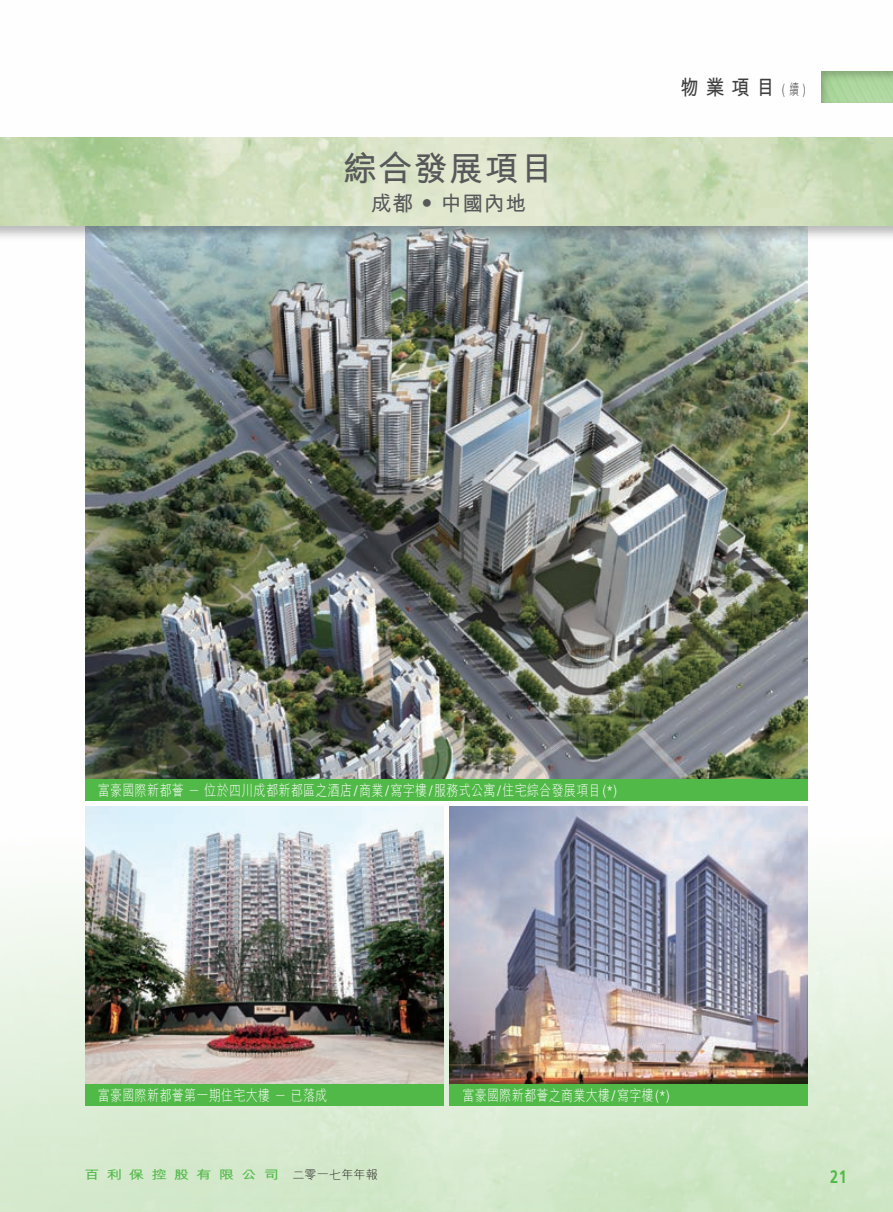
<style>
.page{position:relative;width:893px;height:1212px;background:#fff}
.page>*{position:absolute;margin:0;border:0;box-sizing:border-box;transform-origin:0 0}
._1__內文{font:700 34.5px "M Hei HK";letter-spacing:.03em;color:#57585a}
.t1{font:700 21px "M Hei HK";color:#3e3e3f;scale:.89 1}
._1__內文-2{font:700 21px "M Hei HK";letter-spacing:.03em;color:#57585a}
.t2{font:700 18px "Frutiger LT Std";color:#51b948;scale:.8 1}
._2__附註內文{font:300 15px "M Hei HK";letter-spacing:.03em;color:#fff;scale:.8 1}
.t3{font:700 12px "M Hei HK";letter-spacing:.45em;color:#51b948;scale:1.29 1}
.s1{font-family:"Frutiger LT Std";font-weight:300;font-size:15px}
.s2{font-weight:300;font-size:15px}
.s3{font-family:"Frutiger LT Std"}
.s4{font-weight:300;color:#231f20}
</style>
<div class="page">
<img style="left:1px;top:137px;width:892px;height:1075px">
<div style="left:807px;top:61px;width:86px;height:42px;background:#231f20;opacity:.25"></div>
<img style="left:85px;top:241px;width:723px;height:538px">
<div style="left:85px;top:779px;width:723px;height:21px;background:#51b948"></div>
<img style="left:450px;top:807px;width:358px;height:277px">
<div style="left:450px;top:1084px;width:358px;height:22px;background:#51b948"></div>
<img style="left:85px;top:807px;width:358px;height:277px">
<div style="left:85px;top:1084px;width:358px;height:22px;background:#51b948"></div>
<div style="left:1px;top:138px;width:892px;height:103px;background:#231f20;opacity:.3"></div>
<img style="left:1px;top:138px;width:892px;height:88px">
<p class="_1__內文" style="left:343px;top:143px;width:213px">綜合發展項目</p>
<p class="_1__內文-2" style="left:371px;top:188px;width:157px">成都‧中國內地</p>
<h2 class="t1" style="left:680px;top:72px;width:142px">物業項目 <span class="s1">(</span> <span class="s2">續</span><span class="s1">)</span></h2>
<p class="_2__附註內文" style="left:98px;top:783px;width:650px">富豪國際新都薈－位於四川成都新都區之酒店<span class="s3">/</span>商業<span class="s3">/</span>寫字樓<span class="s3">/</span>服務式公寓<span class="s3">/</span>住宅綜合發展項目<span class="s3">(*)</span></p>
<p class="_2__附註內文" style="left:98px;top:1088px;width:289px">富豪國際新都薈第一期住宅大樓－已落成</p>
<p class="_2__附註內文" style="left:462px;top:1088px;width:260px">富豪國際新都薈之商業大樓<span class="s3">/</span>寫字樓<span class="s3">(*)</span></p>
<p class="t3" style="left:84px;top:1166px;width:229px">百利保控股有限公司 <span class="s4">二零一七年年報</span></p>
<p class="t2" style="left:830px;top:1165px;width:22px">21</p>
</div>
